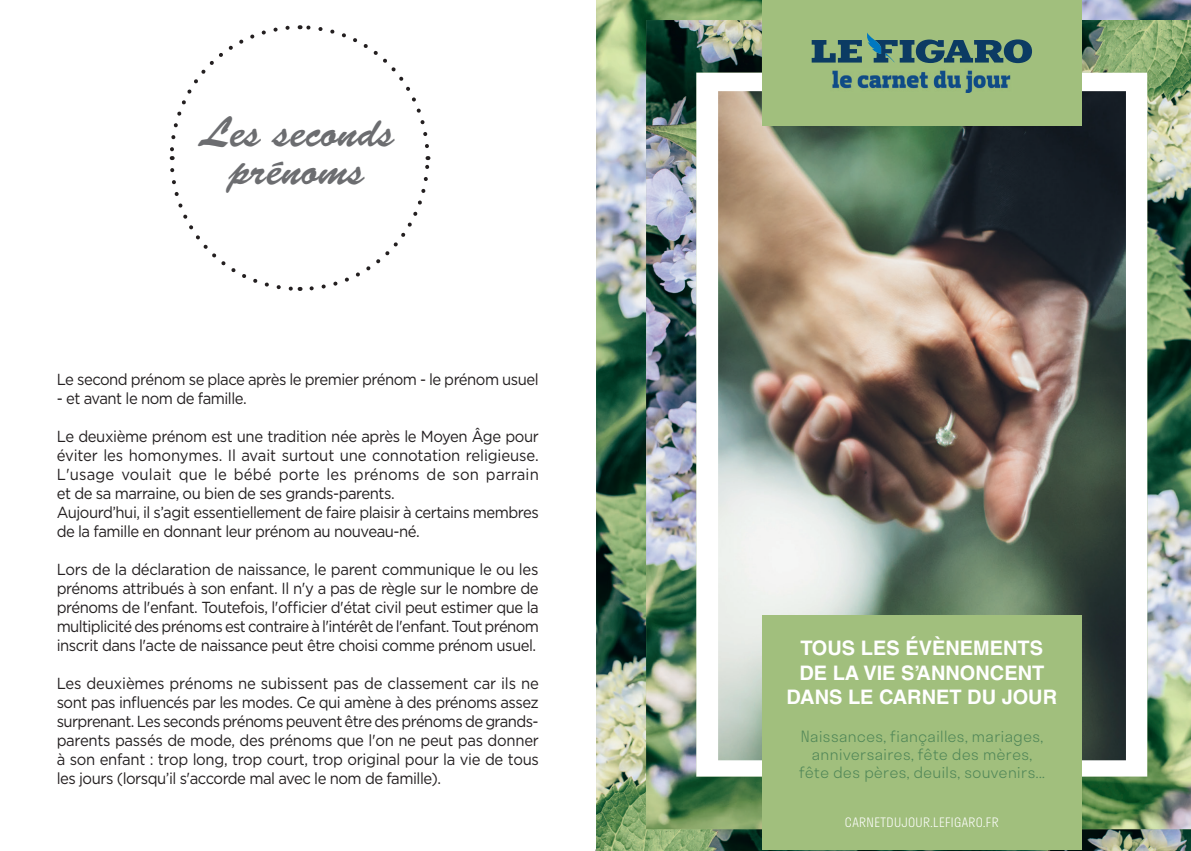
<style>
.page{position:relative;width:1191px;height:851px;background:#fff}
.page>*{position:absolute;margin:0;border:0;box-sizing:border-box;transform-origin:0 0}
.t1{font:42.8px "Brush Script Std";color:#6c6d70}
.t2{font:700 20px/24px "Helvetica LT Std";color:#fff;text-align:center}
.texte-courant{font:16px/19px "Gotham";letter-spacing:-.03em;color:#231f20;text-align:justify;scale:.93 1}
.t3{font:300 15.2px/18.2px "Stratos";letter-spacing:.03em;color:#4f8657;text-align:center}
.t4{font:300 12.6px "Stratos";letter-spacing:.03em;color:#fff}
</style>
<div class="page">
<svg style="left:309px;top:156px;width:122px;height:135px"></svg>
<svg style="left:299px;top:25px;width:130px;height:123px"></svg>
<svg style="left:169px;top:25px;width:121px;height:135px"></svg>
<svg style="left:170px;top:168px;width:130px;height:123px"></svg>
<img style="left:596px;top:0;width:595px;height:850px">
<img style="left:646px;top:20px;width:545px;height:809px">
<img style="left:718px;top:91px;width:408px;height:669px">
<div style="left:762px;top:0;width:319px;height:125px;background:#a1bf7d"></div>
<div style="left:762px;top:615px;width:319px;height:235px;background:#a1bf7d"></div>
<img style="left:832px;top:70px;width:179px;height:22px">
<svg style="left:811px;top:33px;width:221px;height:30px"></svg>
<p class="t1" style="left:200px;top:108px;width:196px">Les seconds</p>
<p class="t1" style="left:231px;top:146px;width:136px">prénoms</p>
<p class="texte-courant" style="left:57px;top:369px;width:520px">Le second prénom se place après le premier prénom - le prénom usuel</p>
<p class="texte-courant" style="left:57px;top:388px;width:206px">- et avant le nom de famille.</p>
<p class="texte-courant" style="left:57px;top:426px;width:520px">Le deuxième prénom est une tradition née après le Moyen Âge pour éviter les homonymes. Il avait surtout une connotation religieuse.<br>L'usage voulait que le bébé porte les prénoms de son parrain et de sa marraine, ou bien de ses grands-parents.</p>
<p class="texte-courant" style="left:57px;top:502px;width:520px">Aujourd’hui, il s’agit essentiellement de faire plaisir à certains membres de la famille en donnant leur prénom au nouveau-né.</p>
<p class="texte-courant" style="left:57px;top:559px;width:520px">Lors de la déclaration de naissance, le parent communique le ou les prénoms attribués à son enfant. Il n'y a pas de règle sur le nombre de prénoms de l'enfant. Toutefois, l'officier d'état civil peut estimer que la multiplicité des prénoms est contraire à l'intérêt de l'enfant. Tout prénom inscrit dans l'acte de naissance peut être choisi comme prénom usuel.</p>
<p class="texte-courant" style="left:57px;top:673px;width:520px">Les deuxièmes prénoms ne subissent pas de classement car ils ne sont pas influencés par les modes. Ce qui amène à des prénoms assez surprenant. Les seconds prénoms peuvent être des prénoms de grands&shy;parents passés de mode, des prénoms que l'on ne peut pas donner à son enfant : trop long, trop court, trop original pour la vie de tous les jours (lorsqu’il s'accorde mal avec le nom de famille).</p>
<p class="t2" style="left:786px;top:636px;width:272px">TOUS LES ÉVÈNEMENTS<br>DE LA VIE S’ANNONCENT<br>DANS LE CARNET DU JOUR</p>
<p class="t3" style="left:799px;top:726px;width:247px">Naissances, fiançailles, mariages, anniversaires, fête des mères, fête des pères, deuils, souvenirs...</p>
<p class="t4" style="left:845px;top:811px;width:155px">CARNETDUJOUR.LEFIGARO.FR</p>
</div>
